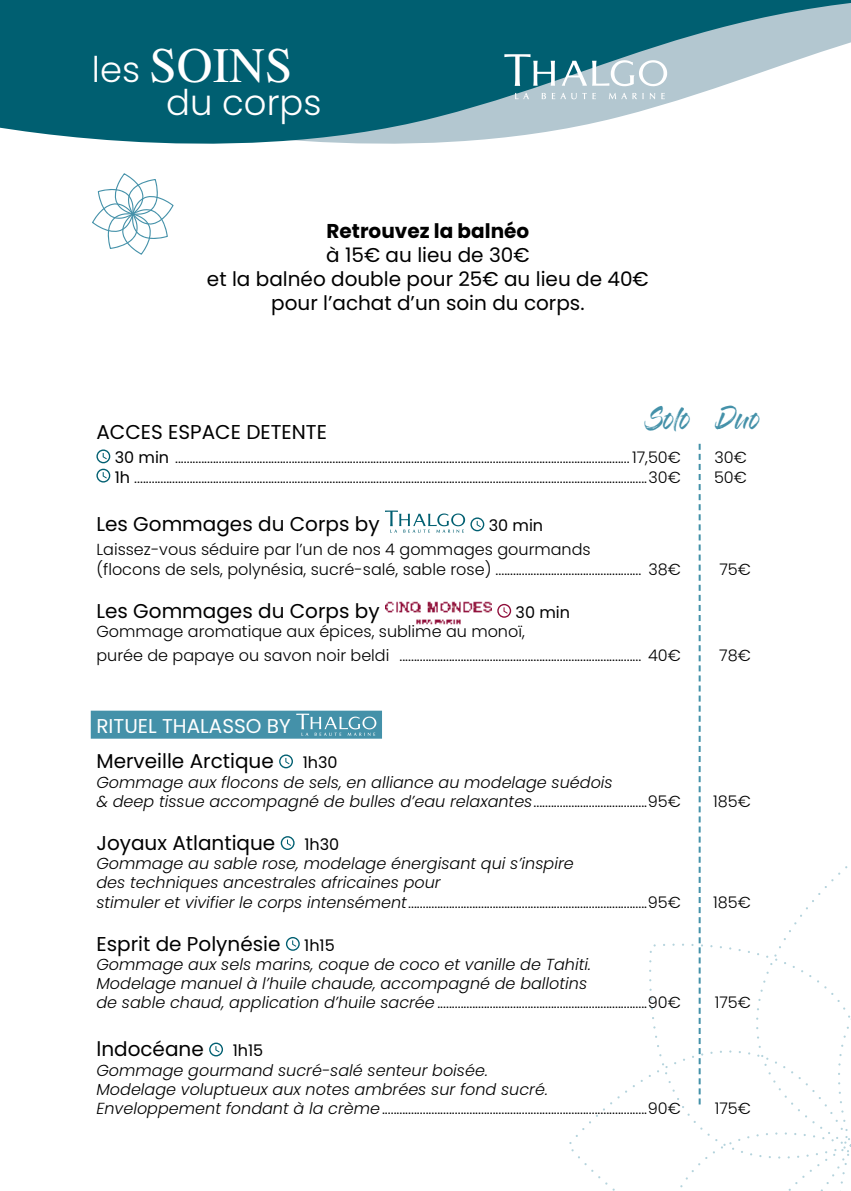
<style>
.page{position:relative;width:851px;height:1191px;background:#fff}
.page>*{position:absolute;margin:0;border:0;box-sizing:border-box;transform-origin:0 0}
.t1{font:49.6px "Times";color:#fff}
.t2{font:300 35.4px "Poppins";color:#fff}
.t3{font:22px "Gloss And Bloom";color:#4491a9}
.t4{font:20px/24px "Poppins";color:#000;text-align:center}
.t5{font:700 20px "Poppins";color:#000}
.t6{font:20px "Poppins";color:#fff}
.t7{font:italic 300 16px/19.2px "Poppins";color:#000}
.t8{font:300 16px/19.2px "Poppins";color:#000}
.t9{font:16px "Poppins";color:#000}
.s1{font-family:"Poppins";font-weight:300;font-size:35.4px}
.s2{font-weight:400}
.s3{font-style:normal}
.s4{font-size:16px}
</style>
<div class="page">
<svg style="left:0;top:0;width:850px;height:144px;fill:#005f71"></svg>
<svg style="left:504px;top:54px;width:51px;height:32px"></svg>
<svg style="left:649px;top:93px;width:6px;height:6px"></svg>
<svg style="left:592px;top:93px;width:3px;height:6px"></svg>
<svg style="left:661px;top:93px;width:3px;height:6px"></svg>
<svg style="left:541px;top:93px;width:35px;height:6px"></svg>
<svg style="left:582px;top:93px;width:4px;height:6px"></svg>
<svg style="left:515px;top:93px;width:14px;height:6px"></svg>
<svg style="left:608px;top:93px;width:35px;height:6px"></svg>
<div style="left:459px;top:58px;width:37px;height:43px;background:#005f71"></div>
<svg style="left:561px;top:60px;width:106px;height:26px"></svg>
<div style="left:91px;top:710px;width:291px;height:28px;background:#4491a9"></div>
<svg style="left:96px;top:449px;width:14px;height:14px"></svg>
<svg style="left:96px;top:469px;width:14px;height:13px"></svg>
<svg style="left:385px;top:510px;width:99px;height:23px"></svg>
<img style="left:385px;top:601px;width:107px;height:24px">
<svg style="left:497px;top:604px;width:14px;height:14px"></svg>
<svg style="left:296px;top:713px;width:80px;height:23px"></svg>
<svg style="left:279px;top:754px;width:14px;height:14px"></svg>
<svg style="left:281px;top:836px;width:13px;height:14px"></svg>
<svg style="left:286px;top:937px;width:14px;height:13px"></svg>
<svg style="left:209px;top:1042px;width:14px;height:14px"></svg>
<svg style="left:92px;top:173px;width:81px;height:82px"></svg>
<svg style="left:569px;top:444px;width:281px;height:747px"></svg>
<h1 class="t1" style="left:92px;top:37px;width:202px"><span class="s1">les</span> SOINS</h1>
<h2 class="t2" style="left:166px;top:82px;width:157px">du corps</h2>
<p class="t5" style="left:326px;top:220px;width:204px">Retrouvez la balnéo</p>
<p class="t4" style="left:207px;top:243px;width:443px">à 15€ au lieu de 30€<br>et la balnéo double pour 25€ au lieu de 40€ pour l’achat d’un soin du corps.</p>
<h3 class="t3" style="left:646px;top:409px;width:45px">Solo</h3>
<h3 class="t3" style="left:718px;top:409px;width:42px">Duo</h3>
<p class="t4" style="left:96px;top:420px;width:232px">ACCES ESPACE DETENTE</p>
<p class="t8" style="left:115px;top:448px;width:567px"><span class="s2">30 min</span> ............................................................................................................................................................17,50€</p>
<p class="t8" style="left:714px;top:448px;width:34px">30€</p>
<p class="t8" style="left:115px;top:467px;width:567px"><span class="s2">1h</span> ................................................................................................................................................................................30€</p>
<p class="t8" style="left:714px;top:467px;width:34px">50€</p>
<p class="t4" style="left:96px;top:512px;width:285px">Les Gommages du Corps by</p>
<p class="t9" style="left:488px;top:516px;width:56px">30 min</p>
<p class="t8" style="left:96px;top:540px;width:586px">Laissez-vous séduire par l’un de nos 4 gommages gourmands<br>(flocons de sels, polynésia, sucré-salé, sable rose) .................................................. 38€</p>
<p class="t8" style="left:719px;top:559px;width:33px">75€</p>
<p class="t4" style="left:96px;top:599px;width:285px">Les Gommages du Corps by</p>
<p class="t9" style="left:515px;top:603px;width:56px">30 min</p>
<p class="t8" style="left:96px;top:619px;width:586px;line-height:24px">Gommage aromatique aux épices, sublime au monoï,<br>purée de papaye ou savon noir beldi ................................................................................... 40€</p>
<p class="t6" style="left:96px;top:714px;width:196px">RITUEL THALASSO BY</p>
<p class="t4" style="left:96px;top:749px;width:179px">Merveille Arctique</p>
<p class="t9" style="left:303px;top:753px;width:36px">1h30</p>
<p class="t7" style="left:96px;top:772px;width:586px">Gommage aux flocons de sels, en alliance au modelage suédois<br>&amp; deep tissue accompagné de bulles d’eau relaxantes<span class="s3">.......................................95€</span></p>
<p class="t4" style="left:96px;top:831px;width:180px">Joyaux Atlantique</p>
<p class="t9" style="left:304px;top:835px;width:36px">1h30</p>
<p class="t7" style="left:96px;top:854px;width:586px">Gommage au sable rose, modelage énergisant qui s’inspire<br>des techniques ancestrales africaines pour<br>stimuler et vivifier le corps intensément<span class="s3">..................................................................................95€</span></p>
<p class="t4" style="left:96px;top:932px;width:240px">Esprit de Polynésie <span class="s4">1h15</span></p>
<p class="t7" style="left:96px;top:955px;width:586px">Gommage aux sels marins, coque de coco et vanille de Tahiti.<br>Modelage manuel à l’huile chaude, accompagné de ballotins<br>de sable chaud, application d’huile sacrée<span class="s3">........................................................................90€</span></p>
<p class="t4" style="left:96px;top:1037px;width:109px">lndocéane</p>
<p class="t9" style="left:233px;top:1041px;width:32px">1h15</p>
<p class="t7" style="left:96px;top:1060px;width:586px">Gommage gourmand sucré-salé senteur boisée.<br>Modelage voluptueux aux notes ambrées sur fond sucré.<br>Enveloppement fondant à la crème<span class="s3">...........................................................................................90€</span></p>
<p class="t8" style="left:719px;top:646px;width:33px">78€</p>
<p class="t8" style="left:713px;top:791px;width:39px">185€</p>
<p class="t8" style="left:713px;top:892px;width:39px">185€</p>
<p class="t8" style="left:714px;top:993px;width:38px">175€</p>
<p class="t8" style="left:714px;top:1099px;width:38px">175€</p>
</div>
